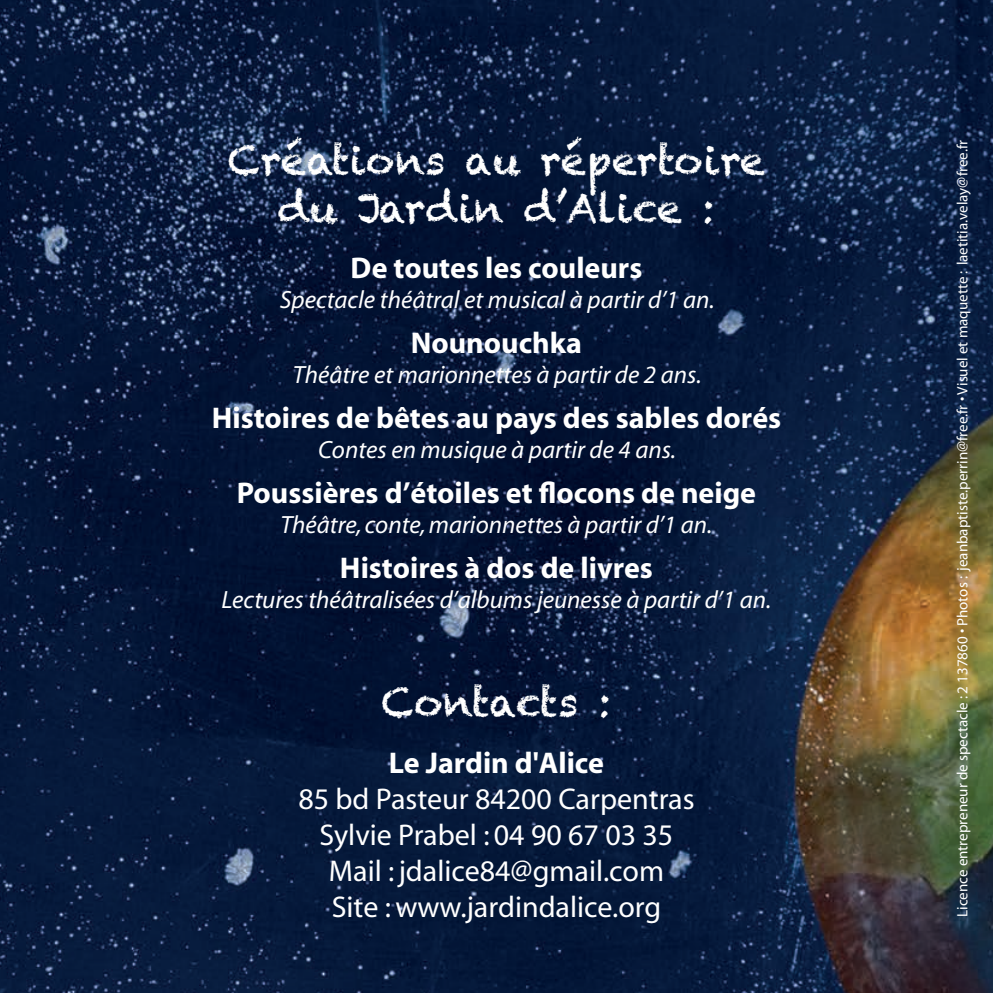
<style>
.page{position:relative;width:993px;height:993px;background:#fff}
.page>*{position:absolute;margin:0;border:0;box-sizing:border-box;transform-origin:0 0}
.t1{font:40px/48px "Chalkduster";color:#fff;text-align:center}
.t2{font:700 30px "Myriad";color:#fff}
.t3{font:30px/36px "Myriad";color:#fff;text-align:center}
.t4{font:italic 25px "Myriad";color:#fff}
.t5{font:15px "Myriad";color:#fff}
.s1{font-weight:700}
</style>
<div class="page">
<img style="left:0;top:0;width:992px;height:992px">
<p class="t1" style="left:228px;top:136px;width:538px">Créations au répertoire du Jardin d’Alice :</p>
<p class="t2" style="left:350px;top:252px;width:293px">De toutes les couleurs</p>
<p class="t4" style="left:279px;top:287px;width:436px">Spectacle théâtral et musical à partir d’1 an.</p>
<p class="t2" style="left:410px;top:327px;width:173px">Nounouchka</p>
<p class="t4" style="left:293px;top:362px;width:410px">Théâtre et marionnettes à partir de 2 ans.</p>
<p class="t2" style="left:212px;top:402px;width:570px">Histoires de bêtes au pays des sables dorés</p>
<p class="t4" style="left:318px;top:437px;width:359px">Contes en musique à partir de 4 ans.</p>
<p class="t2" style="left:237px;top:477px;width:520px">Poussières d’étoiles et flocons de neige</p>
<p class="t4" style="left:280px;top:512px;width:433px">Théâtre, conte, marionnettes à partir d’1 an.</p>
<p class="t2" style="left:340px;top:552px;width:314px">Histoires à dos de livres</p>
<p class="t4" style="left:221px;top:587px;width:551px">Lectures théâtralisées d’albums jeunesse à partir d’1 an.</p>
<p class="t1" style="left:381px;top:678px;width:231px">Contacts :</p>
<p class="t3" style="left:298px;top:745px;width:397px"><span class="s1">Le Jardin d'Alice<br></span>85 bd Pasteur 84200 Carpentras<br>Sylvie Prabel : 04 90 67 03 35<br>Mail : jdalice84@gmail.com<br>Site : www.jardindalice.org</p>
<p class="t5" style="left:954px;top:916px;width:778px;rotate:-90deg">Licence entrepreneur de spectacle : 2 137860 • Photos : jeanbaptiste.perrin@free.fr • Visuel et maquette : laetitia.velay@free.fr</p>
</div>
